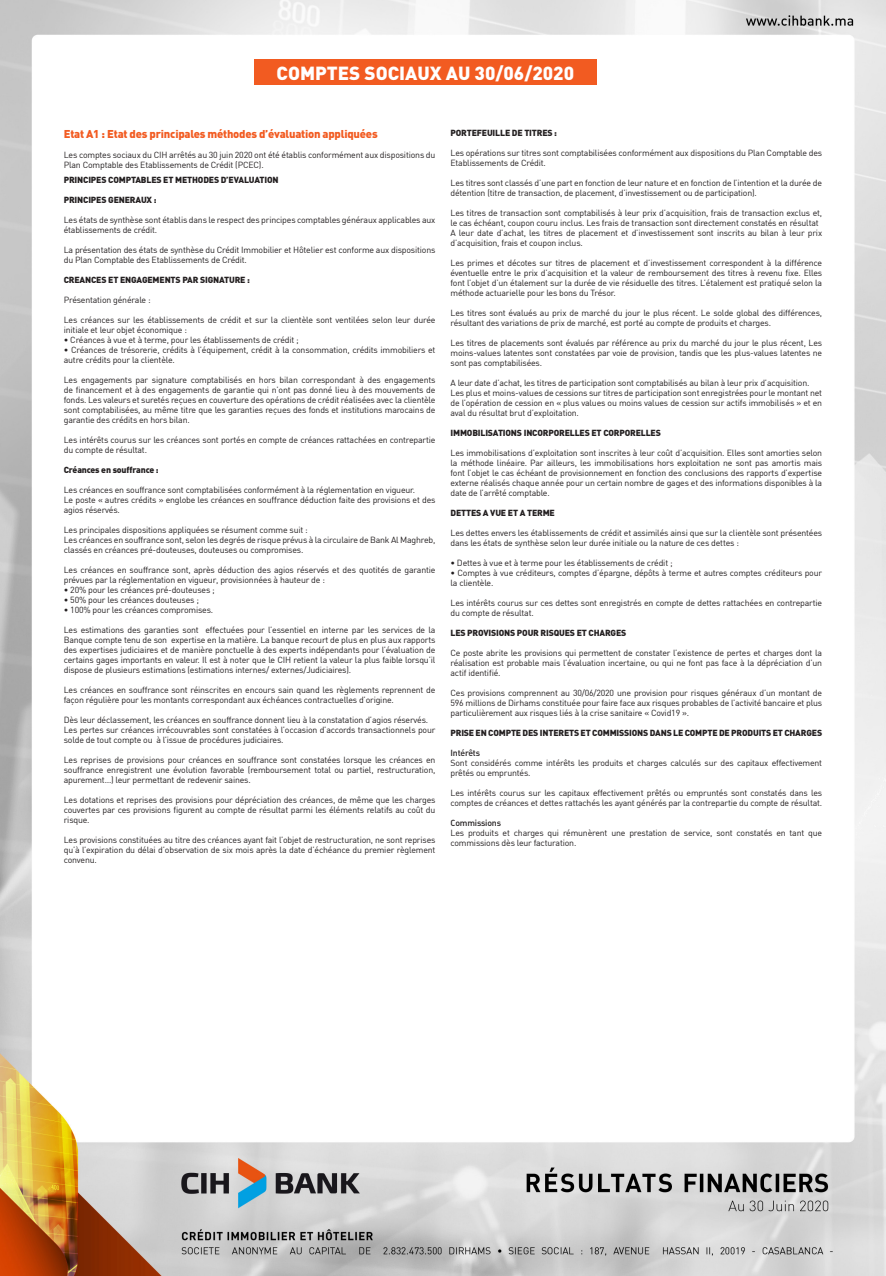
<style>
.page{position:relative;width:886px;height:1276px;background:#fff}
.page>*{position:absolute;margin:0;border:0;box-sizing:border-box;transform-origin:0 0}
.t1{font:900 18.75px "DIN";color:#fff}
.t2{font:900 11.25px "DIN";letter-spacing:-.02em;color:#f25b21}
.t3{font:8.75px/10px "DIN";letter-spacing:-.02em;color:#231f20}
.t4{font:900 8.75px "DIN";letter-spacing:-.02em;color:#231f20}
.t5{font:8.75px "DIN Medium Alternate";letter-spacing:-.02em;color:#231f20}
</style>
<div class="page">
<img style="left:0;top:0;width:886px;height:1276px">
<div style="left:254px;top:59px;width:343px;height:26px;background:#f25b21"></div>
<p class="t1" style="left:277px;top:60px;width:299px">COMPTES SOCIAUX AU 30/06/2020</p>
<p class="t2" style="left:64px;top:126px;width:315px">Etat A1 : Etat des principales méthodes d’évaluation appliquées</p>
<p class="t3" style="left:64px;top:149px;width:373px">Les comptes sociaux du CIH arrêtés au 30 juin 2020 ont été établis conformément aux dispositions du<br>Plan Comptable des Etablissements de Crédit (PCEC).</p>
<p class="t4" style="left:64px;top:174px;width:216px">PRINCIPES COMPTABLES ET METHODES D’EVALUATION</p>
<p class="t4" style="left:64px;top:194px;width:94px">PRINCIPES GENERAUX :</p>
<p class="t3" style="left:64px;top:214px;width:373px">Les états de synthèse sont établis dans le respect des principes comptables généraux applicables aux établissements de crédit.</p>
<p class="t3" style="left:64px;top:244px;width:373px">La présentation des états de synthèse du Crédit Immobilier et Hôtelier est conforme aux dispositions du Plan Comptable des Etablissements de Crédit.</p>
<p class="t4" style="left:64px;top:274px;width:188px">CREANCES ET ENGAGEMENTS PAR SIGNATURE :</p>
<p class="t3" style="left:64px;top:294px;width:88px">Présentation générale :</p>
<p class="t3" style="left:64px;top:314px;width:373px">Les créances sur les établissements de crédit et sur la clientèle sont ventilées selon leur durée initiale et leur objet économique :</p>
<p class="t3" style="left:64px;top:334px;width:236px">• Créances à vue et à terme, pour les établissements de crédit ;</p>
<p class="t3" style="left:64px;top:344px;width:373px">• Créances de trésorerie, crédits à l’équipement, crédit à la consommation, crédits immobiliers et autre crédits pour la clientèle.</p>
<p class="t3" style="left:64px;top:374px;width:373px;text-align:justify">Les engagements par signature comptabilisés en hors bilan correspondant à des engagements de financement et à des engagements de garantie qui n’ont pas donné lieu à des mouvements de fonds. Les valeurs et suretés reçues en couverture des opérations de crédit réalisées avec la clientèle sont comptabilisées, au même titre que les garanties reçues des fonds et institutions marocains de garantie des crédits en hors bilan.</p>
<p class="t3" style="left:64px;top:434px;width:373px">Les intérêts courus sur les créances sont portés en compte de créances rattachées en contrepartie du compte de résultat.</p>
<p class="t4" style="left:64px;top:464px;width:96px">Créances en souffrance :</p>
<p class="t3" style="left:64px;top:484px;width:353px">Les créances en souffrance sont comptabilisées conformément à la réglementation en vigueur.</p>
<p class="t3" style="left:64px;top:494px;width:373px">Le poste « autres crédits » englobe les créances en souffrance déduction faite des provisions et des agios réservés.</p>
<p class="t3" style="left:64px;top:524px;width:245px">Les principales dispositions appliquées se résument comme suit :</p>
<p class="t3" style="left:64px;top:534px;width:373px">Les créances en souffrance sont, selon les degrés de risque prévus à la circulaire de Bank Al Maghreb, classés en créances pré-douteuses, douteuses ou compromises.</p>
<p class="t3" style="left:64px;top:564px;width:373px">Les créances en souffrance sont, après déduction des agios réservés et des quotités de garantie prévues par la réglementation en vigueur, provisionnées à hauteur de :</p>
<p class="t3" style="left:64px;top:584px;width:152px">• 20% pour les créances pré-douteuses ;</p>
<p class="t3" style="left:64px;top:594px;width:137px">• 50% pour les créances douteuses ;</p>
<p class="t3" style="left:64px;top:604px;width:151px">• 100% pour les créances compromises.</p>
<p class="t3" style="left:64px;top:624px;width:373px;text-align:justify">Les estimations des garanties sont effectuées pour l’essentiel en interne par les services de la Banque compte tenu de son expertise en la matière. La banque recourt de plus en plus aux rapports des expertises judiciaires et de manière ponctuelle à des experts indépendants pour l’évaluation de certains gages importants en valeur. Il est à noter que le CIH retient la valeur la plus faible lorsqu’il dispose de plusieurs estimations (estimations internes/ externes/Judiciaires).</p>
<p class="t3" style="left:64px;top:684px;width:373px">Les créances en souffrance sont réinscrites en encours sain quand les règlements reprennent de façon régulière pour les montants correspondant aux échéances contractuelles d’origine.</p>
<p class="t3" style="left:64px;top:714px;width:366px">Dès leur déclassement, les créances en souffrance donnent lieu à la constatation d’agios réservés.</p>
<p class="t3" style="left:64px;top:724px;width:373px">Les pertes sur créances irrécouvrables sont constatées à l’occasion d’accords transactionnels pour solde de tout compte ou à l’issue de procédures judiciaires.</p>
<p class="t3" style="left:64px;top:754px;width:373px;text-align:justify">Les reprises de provisions pour créances en souffrance sont constatées lorsque les créances en souffrance enregistrent une évolution favorable (remboursement total ou partiel, restructuration, apurement…) leur permettant de redevenir saines.</p>
<p class="t3" style="left:64px;top:794px;width:373px;text-align:justify">Les dotations et reprises des provisions pour dépréciation des créances, de même que les charges couvertes par ces provisions figurent au compte de résultat parmi les éléments relatifs au coût du risque.</p>
<p class="t3" style="left:64px;top:834px;width:373px;text-align:justify">Les provisions constituées au titre des créances ayant fait l’objet de restructuration, ne sont reprises qu’à l’expiration du délai d’observation de six mois après la date d’échéance du premier règlement convenu.</p>
<p class="t4" style="left:450px;top:127px;width:108px">PORTEFEUILLE DE TITRES :</p>
<p class="t3" style="left:450px;top:147px;width:373px">Les opérations sur titres sont comptabilisées conformément aux dispositions du Plan Comptable des<br>Etablissements de Crédit.</p>
<p class="t3" style="left:450px;top:177px;width:373px">Les titres sont classés d’une part en fonction de leur nature et en fonction de l’intention et la durée de détention (titre de transaction, de placement, d’investissement ou de participation).</p>
<p class="t3" style="left:450px;top:207px;width:373px">Les titres de transaction sont comptabilisés à leur prix d’acquisition, frais de transaction exclus et, le cas échéant, coupon couru inclus. Les frais de transaction sont directement constatés en résultat</p>
<p class="t3" style="left:450px;top:227px;width:373px">A leur date d’achat, les titres de placement et d’investissement sont inscrits au bilan à leur prix d’acquisition, frais et coupon inclus.</p>
<p class="t3" style="left:450px;top:257px;width:373px;text-align:justify">Les primes et décotes sur titres de placement et d’investissement correspondent à la différence éventuelle entre le prix d’acquisition et la valeur de remboursement des titres à revenu fixe. Elles font l’objet d’un étalement sur la durée de vie résiduelle des titres. L’étalement est pratiqué selon la méthode actuarielle pour les bons du Trésor.</p>
<p class="t3" style="left:450px;top:307px;width:373px">Les titres sont évalués au prix de marché du jour le plus récent. Le solde global des différences, résultant des variations de prix de marché, est porté au compte de produits et charges.</p>
<p class="t3" style="left:450px;top:337px;width:373px;text-align:justify">Les titres de placements sont évalués par référence au prix du marché du jour le plus récent, Les moins-values latentes sont constatées par voie de provision, tandis que les plus-values latentes ne sont pas comptabilisées.</p>
<p class="t3" style="left:450px;top:377px;width:360px">A leur date d’achat, les titres de participation sont comptabilisés au bilan à leur prix d’acquisition.</p>
<p class="t3" style="left:450px;top:387px;width:373px;text-align:justify">Les plus et moins-values de cessions sur titres de participation sont enregistrées pour le montant net de l’opération de cession en « plus values ou moins values de cession sur actifs immobilisés » et en aval du résultat brut d’exploitation.</p>
<p class="t4" style="left:450px;top:426px;width:212px">IMMOBILISATIONS INCORPORELLES ET CORPORELLES</p>
<p class="t3" style="left:450px;top:447px;width:373px;text-align:justify">Les immobilisations d’exploitation sont inscrites à leur coût d’acquisition. Elles sont amorties selon la méthode linéaire. Par ailleurs, les immobilisations hors exploitation ne sont pas amortis mais font l’objet le cas échéant de provisionnement en fonction des conclusions des rapports d’expertise externe réalisés chaque année pour un certain nombre de gages et des informations disponibles à la date de l’arrêté comptable.</p>
<p class="t4" style="left:450px;top:506px;width:106px">DETTES A VUE ET A TERME</p>
<p class="t3" style="left:450px;top:527px;width:373px">Les dettes envers les établissements de crédit et assimilés ainsi que sur la clientèle sont présentées dans les états de synthèse selon leur durée initiale ou la nature de ces dettes :</p>
<p class="t3" style="left:450px;top:557px;width:224px">• Dettes à vue et à terme pour les établissements de crédit ;</p>
<p class="t3" style="left:450px;top:567px;width:373px">• Comptes à vue créditeurs, comptes d’épargne, dépôts à terme et autres comptes créditeurs pour la clientèle.</p>
<p class="t3" style="left:450px;top:597px;width:373px">Les intérêts courus sur ces dettes sont enregistrés en compte de dettes rattachées en contrepartie du compte de résultat.</p>
<p class="t4" style="left:450px;top:626px;width:177px">LES PROVISIONS POUR RISQUES ET CHARGES</p>
<p class="t3" style="left:450px;top:647px;width:373px;text-align:justify">Ce poste abrite les provisions qui permettent de constater l’existence de pertes et charges dont la réalisation est probable mais l’évaluation incertaine, ou qui ne font pas face à la dépréciation d’un actif identifié.</p>
<p class="t3" style="left:450px;top:687px;width:373px;text-align:justify">Ces provisions comprennent au 30/06/2020 une provision pour risques généraux d’un montant de 596 millions de Dirhams constituée pour faire face aux risques probables de l’activité bancaire et plus particulièrement aux risques liés à la crise sanitaire « Covid19 ».</p>
<p class="t4" style="left:450px;top:726px;width:373px">PRISE EN COMPTE DES INTERETS ET COMMISSIONS DANS LE COMPTE DE PRODUITS ET CHARGES</p>
<p class="t5" style="left:450px;top:747px;width:31px">Intérêts</p>
<p class="t3" style="left:450px;top:757px;width:373px">Sont considérés comme intérêts les produits et charges calculés sur des capitaux effectivement prêtés ou empruntés.</p>
<p class="t3" style="left:450px;top:787px;width:373px">Les intérêts courus sur les capitaux effectivement prêtés ou empruntés sont constatés dans les comptes de créances et dettes rattachés les ayant générés par la contrepartie du compte de résultat.</p>
<p class="t5" style="left:450px;top:817px;width:52px">Commissions</p>
<p class="t3" style="left:450px;top:827px;width:373px">Les produits et charges qui rémunèrent une prestation de service, sont constatés en tant que commissions dès leur facturation.</p>
</div>
